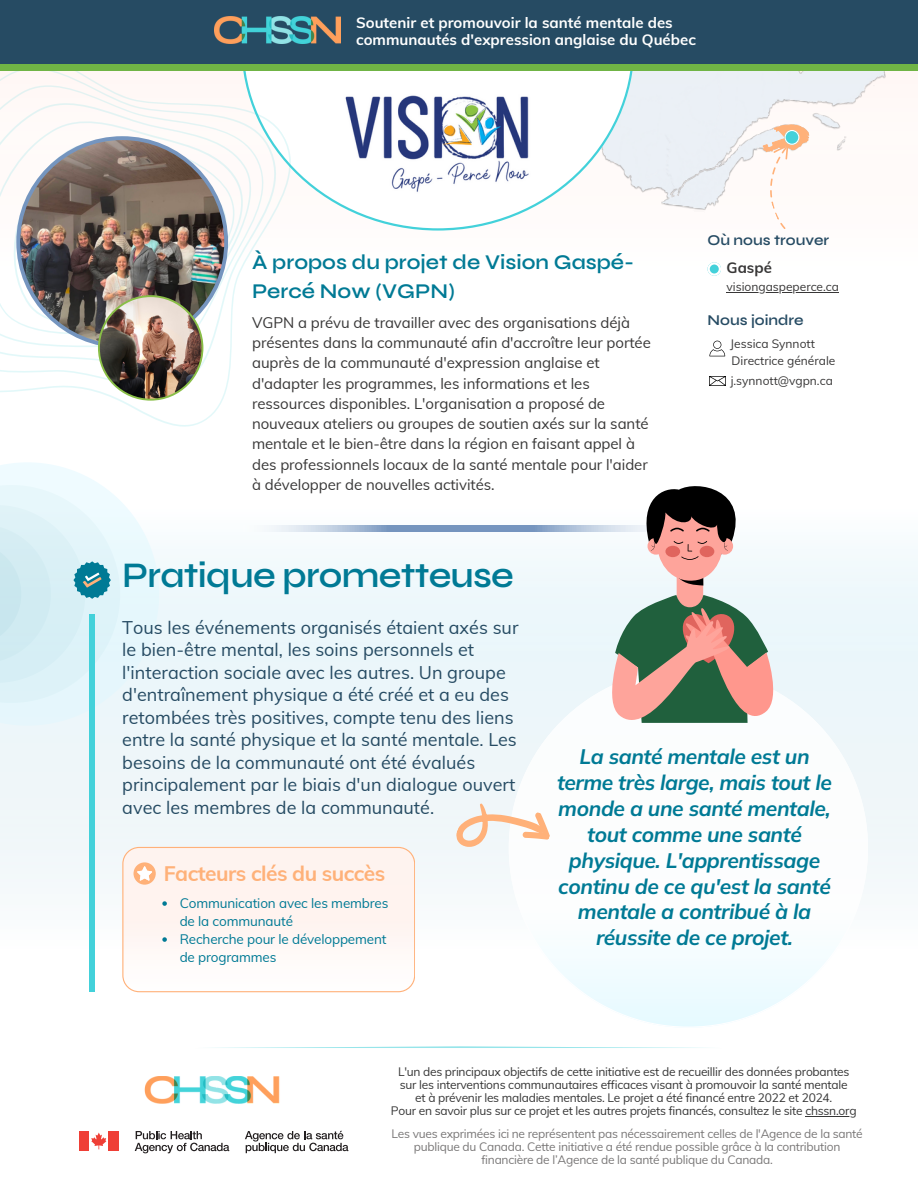
<style>
.page{position:relative;width:918px;height:1188px;background:#fff}
.page>*{position:absolute;margin:0;border:0;box-sizing:border-box;transform-origin:0 0}
.t1{font:600 36px "Syne";letter-spacing:-.02em;color:#007a95}
.t2{font:italic 700 21px/25.8px "Mulish";letter-spacing:-.02em;color:#007a95;text-align:center}
.t3{font:600 21px/29.2px "Syne";color:#007a95}
.t4{font:700 21px "Mulish";letter-spacing:-.025em;color:#ffb179}
.t5{font:18px/22.5px "Mulish";color:#264b63}
.t6{font:15px/20.2px "Muli";letter-spacing:-.005em;color:#383737}
.t7{font:700 15px/16.8px "Muli";color:#fff}
.t8{font:600 15px "Syne";color:#264b63}
.t9{font:700 15px "Mulish";color:#383737}
.t10{font:13.5px/18px "Mulish";letter-spacing:-.01em;color:#007a95}
.t11{font:12px "Mulish";letter-spacing:-.02em;color:#373737}
.t12{font:12px/13px "Mulish";letter-spacing:-.02em;color:#7a7878;text-align:center}
.t13{font:12px "Mulish";color:#383737}
</style>
<div class="page">
<img style="left:634px;top:71px;width:260px;height:139px">
<svg style="left:387px;top:71px;width:247px;height:160px"></svg>
<img style="left:342px;top:87px;width:192px;height:108px;border-radius:9px">
<div style="left:0;top:357px;width:918px;height:738px;background:linear-gradient(to bottom,#f5fafc,#f7fbfc)"></div>
<svg style="left:0;top:526px;width:159px;height:200px;background:#d8eef5"></svg>
<div style="left:89px;top:614px;width:6px;height:378px;background:#43d1da"></div>
<svg style="left:0;top:87px;width:387px;height:439px"></svg>
<svg style="left:0;top:87px;width:352px;height:393px"></svg>
<svg style="left:0;top:87px;width:321px;height:355px"></svg>
<svg style="left:0;top:87px;width:297px;height:323px"></svg>
<svg style="left:0;top:71px;width:278px;height:315px"></svg>
<svg style="left:0;top:91px;width:263px;height:275px"></svg>
<svg style="left:243px;top:526px;width:360px;height:5px;background:#a1b7d3"></svg>
<svg style="left:122px;top:847px;width:293px;height:145px"></svg>
<svg style="left:509px;top:668px;width:359px;height:359px"></svg>
<svg style="left:453px;top:798px;width:103px;height:73px"></svg>
<svg style="left:754px;top:123px;width:59px;height:106px"></svg>
<svg style="left:709px;top:341px;width:16px;height:15px"></svg>
<img style="left:710px;top:377px;width:15px;height:9px">
<svg style="left:708px;top:262px;width:13px;height:14px"></svg>
<hr style="left:727px;top:292px;width:112px;height:1px;background:#383737">
<img style="left:16px;top:136px;width:212px;height:212px">
<img style="left:40px;top:148px;width:197px;height:253px">
<svg style="left:603px;top:480px;width:170px;height:258px"></svg>
<svg style="left:195px;top:1046px;width:528px;height:2px"></svg>
<img style="left:131px;top:1076px;width:165px;height:28px">
<div style="left:79px;top:1131px;width:10px;height:20px;background:#ef3f36"></div>
<svg style="left:91px;top:1133px;width:15px;height:16px"></svg>
<div style="left:109px;top:1131px;width:10px;height:20px;background:#ef3f36"></div>
<svg style="left:135px;top:1131px;width:94px;height:22px"></svg>
<svg style="left:245px;top:1131px;width:103px;height:22px"></svg>
<hr style="left:805px;top:1116px;width:51px;height:1px;background:#373737">
<div style="left:0;top:0;width:918px;height:65px;background:#264b63"></div>
<img style="left:214px;top:17px;width:126px;height:27px">
<div style="left:0;top:64px;width:918px;height:7px;background:#70b445"></div>
<p class="t7" style="left:356px;top:14px;width:341px">Soutenir et promouvoir la santé mentale des communautés d'expression anglaise du Québec</p>
<p class="t3" style="left:252px;top:247px;width:384px">À propos du projet de Vision Gaspé-<br>Percé Now (VGPN)</p>
<p class="t6" style="left:252px;top:312px;width:400px">VGPN a prévu de travailler avec des organisations déjà présentes dans la communauté afin d'accroître leur portée auprès de la communauté d'expression anglaise et d'adapter les programmes, les informations et les ressources disponibles. L'organisation a proposé de nouveaux ateliers ou groupes de soutien axés sur la santé mentale et le bien-être dans la région en faisant appel à des professionnels locaux de la santé mentale pour l'aider à développer de nouvelles activités.</p>
<p class="t1" style="left:122px;top:554px;width:393px">Pratique prometteuse</p>
<p class="t8" style="left:708px;top:231px;width:123px">Où nous trouver</p>
<p class="t9" style="left:727px;top:258px;width:47px">Gaspé</p>
<p class="t13" style="left:727px;top:279px;width:114px">visiongaspeperce.ca</p>
<p class="t8" style="left:708px;top:311px;width:98px">Nous joindre</p>
<p class="t13" style="left:730px;top:336px;width:86px">Jessica Synnott</p>
<p class="t13" style="left:732px;top:353px;width:105px">Directrice générale</p>
<p class="t13" style="left:731px;top:373px;width:104px">j.synnott@vgpn.ca</p>
<p class="t5" style="left:122px;top:616px;width:398px">Tous les événements organisés étaient axés sur le bien-être mental, les soins personnels et l'interaction sociale avec les autres. Un groupe d'entraînement physique a été créé et a eu des retombées très positives, compte tenu des liens entre la santé physique et la santé mentale. Les besoins de la communauté ont été évalués principalement par le biais d'un dialogue ouvert avec les membres de la communauté.</p>
<p class="t4" style="left:164px;top:860px;width:223px">Facteurs clés du succès</p>
<p class="t10" style="left:180px;top:894px;width:210px">Communication avec les membres de la communauté</p>
<p class="t10" style="left:180px;top:930px;width:208px">Recherche pour le développement de programmes</p>
<p class="t2" style="left:557px;top:743px;width:277px">La santé mentale est un terme très large, mais tout le monde a une santé mentale, tout comme une santé physique. L'apprentissage continu de ce qu'est la santé mentale a contribué à la réussite de ce projet.</p>
<p class="t11" style="left:398px;top:1064px;width:453px">L'un des principaux objectifs de cette initiative est de recueillir des données probantes</p>
<p class="t11" style="left:400px;top:1077px;width:449px">sur les interventions communautaires efficaces visant à promouvoir la santé mentale</p>
<p class="t11" style="left:415px;top:1090px;width:419px">et à prévenir les maladies mentales. Le projet a été financé entre 2022 et 2024.</p>
<p class="t11" style="left:391px;top:1103px;width:467px">Pour en savoir plus sur ce projet et les autres projets financés, consultez le site chssn.org</p>
<p class="t12" style="left:392px;top:1127px;width:473px">Les vues exprimées ici ne représentent pas nécessairement celles de l'Agence de la santé publique du Canada. Cette initiative a été rendue possible grâce à la contribution financière de l’Agence de la santé publique du Canada.</p>
</div>
